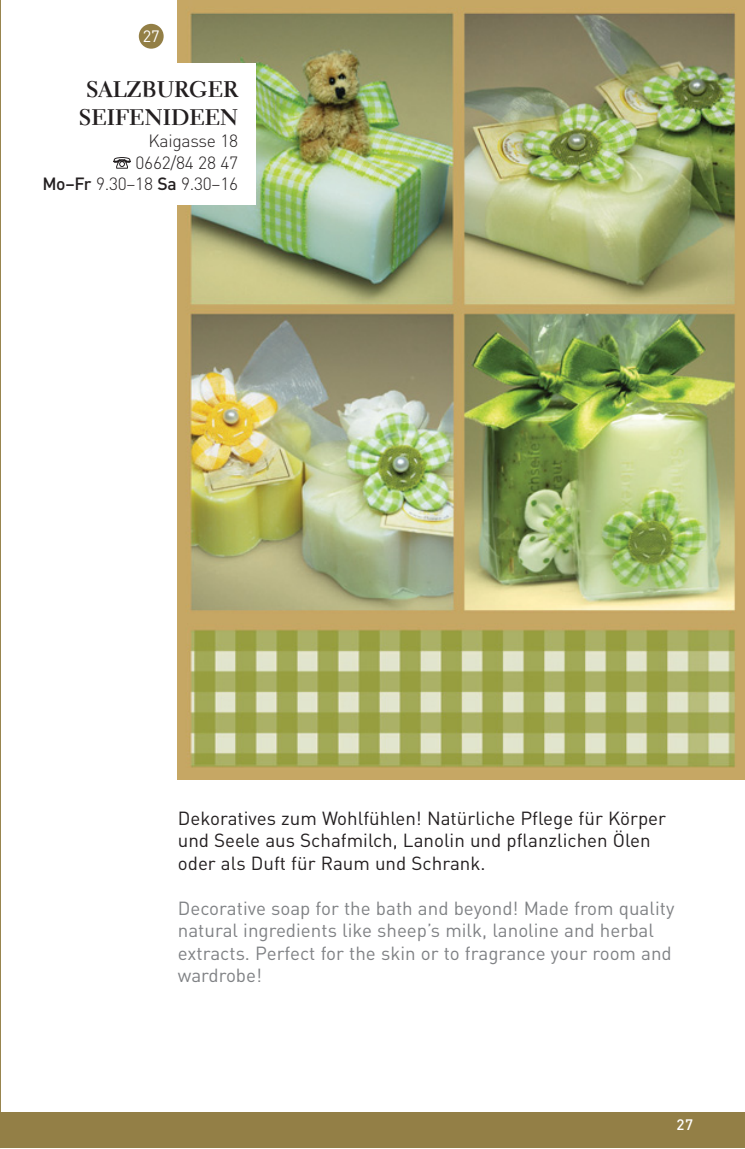
<style>
.page{position:relative;width:745px;height:1149px;background:#fff}
.page>*{position:absolute;margin:0;border:0;box-sizing:border-box;transform-origin:0 0}
.t1{font:700 22.5px/27.5px "Electra LT Std";color:#231f20;text-align:center}
.t2{font:18.75px/22.5px "DIN";color:#808285}
.t3{font:18.75px/22.5px "DIN";color:#231f20}
.t4{font:300 17.5px/21.2px "DIN";letter-spacing:-.015em;color:#231f20;text-align:right}
.t5{font:16.25px "DIN";color:#fff}
.t6{font:500 15px "DIN";color:#fff}
.s1{color:#fff}
.s2{font-weight:500}
</style>
<div class="page">
<div style="left:0;top:1112px;width:744px;height:35px;background:#937f46"></div>
<img style="left:178px;top:0;width:566px;height:779px">
<div style="left:15px;top:63px;width:241px;height:142px;background:#fff"></div>
<div style="left:139px;top:24px;width:24px;height:25px;background:#937f46;border-radius:50%"></div>
<p class="t5" style="left:143px;top:30px;width:18px">27</p>
<p class="t1" style="left:79px;top:76px;width:161px">SALZBURGER<br>SEIFENIDEEN</p>
<p class="t4" style="left:42px;top:131px;width:197px">Kaigasse 18<br><span class="s1">☎</span> 0662/84 28 47<br><span class="s2">Mo–Fr</span> 9.30–18 <span class="s2">Sa</span> 9.30–16</p>
<p class="t3" style="left:178px;top:808px;width:489px">Dekoratives zum Wohlfühlen! Natürliche Pflege für Körper und Seele aus Schafmilch, Lanolin und pflanzlichen Ölen oder als Duft für Raum und Schrank.</p>
<p class="t2" style="left:178px;top:898px;width:498px">Decorative soap for the bath and beyond! Made from quality natural ingredients like sheep’s milk, lanoline and herbal extracts. Perfect for the skin or to fragrance your room and wardrobe!</p>
<p class="t6" style="left:676px;top:1114px;width:18px">27</p>
</div>
